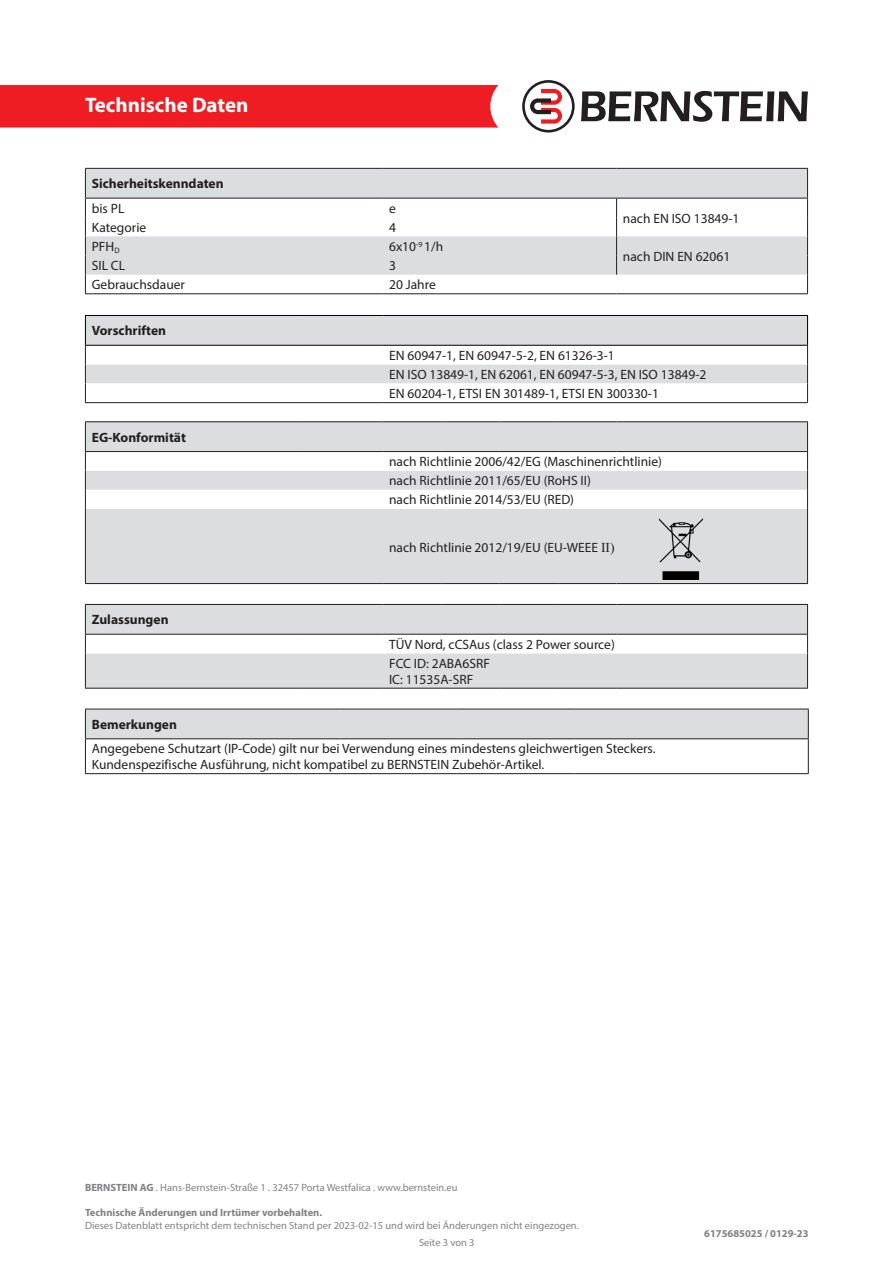
<style>
.page{position:relative;width:893px;height:1263px;background:#fff}
.page>*{position:absolute;margin:0;border:0;box-sizing:border-box;transform-origin:0 0}
.t1{font:700 21px "Myriad Pro";color:#fff}
.Copy_Regular_DE{font:13.5px "Myriad Pro";color:#231f20}
.t2{font:700 13.5px "Myriad Pro";color:#231f20}
.t3{font:10.5px "Myriad Pro";color:#808285}
.t4{font:700 10.5px "Myriad Pro";color:#808285}
.s1{font-family:"Times New Roman"}
.s2{font-weight:700}
</style>
<div class="page">
<div style="left:0;top:85px;width:498px;height:43px;background:#ee1d23"></div>
<svg style="left:581px;top:91px;width:227px;height:31px"></svg>
<svg style="left:522px;top:80px;width:53px;height:53px"></svg>
<hr style="left:85px;top:315px;width:213px;height:1px;background:#000">
<hr style="left:298px;top:315px;width:85px;height:1px;background:#000">
<hr style="left:383px;top:315px;width:425px;height:1px;background:#000">
<svg style="left:85px;top:316px;width:723px;height:86px"></svg>
<hr style="left:85px;top:345px;width:213px;height:1px;background:#000">
<hr style="left:298px;top:345px;width:85px;height:1px;background:#000">
<hr style="left:383px;top:345px;width:425px;height:1px;background:#000">
<hr style="left:85px;top:402px;width:213px;height:1px;background:#231f20">
<hr style="left:298px;top:402px;width:85px;height:1px;background:#231f20">
<hr style="left:383px;top:402px;width:425px;height:1px;background:#231f20">
<div style="left:86px;top:509px;width:721px;height:74px;background:#dcdddf"></div>
<hr style="left:85px;top:583px;width:213px;height:1px;background:#231f20">
<hr style="left:298px;top:583px;width:85px;height:1px;background:#231f20">
<hr style="left:383px;top:583px;width:58px;height:1px;background:#231f20">
<hr style="left:441px;top:583px;width:59px;height:1px;background:#231f20">
<hr style="left:500px;top:583px;width:58px;height:1px;background:#231f20">
<hr style="left:558px;top:583px;width:59px;height:1px;background:#231f20">
<hr style="left:617px;top:583px;width:191px;height:1px;background:#231f20">
<svg style="left:85px;top:422px;width:723px;height:87px"></svg>
<hr style="left:85px;top:509px;width:1px;height:74px;background:#231f20">
<hr style="left:807px;top:509px;width:1px;height:74px;background:#231f20">
<hr style="left:85px;top:421px;width:213px;height:1px;background:#231f20">
<hr style="left:298px;top:421px;width:85px;height:1px;background:#231f20">
<hr style="left:383px;top:421px;width:58px;height:1px;background:#231f20">
<hr style="left:441px;top:421px;width:59px;height:1px;background:#231f20">
<hr style="left:500px;top:421px;width:58px;height:1px;background:#231f20">
<hr style="left:558px;top:421px;width:59px;height:1px;background:#231f20">
<hr style="left:617px;top:421px;width:191px;height:1px;background:#231f20">
<hr style="left:85px;top:451px;width:213px;height:1px;background:#231f20">
<hr style="left:298px;top:451px;width:85px;height:1px;background:#231f20">
<hr style="left:383px;top:451px;width:58px;height:1px;background:#231f20">
<hr style="left:441px;top:451px;width:59px;height:1px;background:#231f20">
<hr style="left:500px;top:451px;width:58px;height:1px;background:#231f20">
<hr style="left:558px;top:451px;width:59px;height:1px;background:#231f20">
<hr style="left:617px;top:451px;width:191px;height:1px;background:#231f20">
<img style="left:659px;top:518px;width:43px;height:61px">
<div style="left:86px;top:653px;width:721px;height:35px;background:#dcdddf"></div>
<svg style="left:85px;top:605px;width:723px;height:48px"></svg>
<hr style="left:85px;top:653px;width:1px;height:35px;background:#231f20">
<hr style="left:807px;top:653px;width:1px;height:35px;background:#231f20">
<hr style="left:85px;top:604px;width:213px;height:1px;background:#231f20">
<hr style="left:298px;top:604px;width:85px;height:1px;background:#231f20">
<hr style="left:383px;top:604px;width:58px;height:1px;background:#231f20">
<hr style="left:441px;top:604px;width:59px;height:1px;background:#231f20">
<hr style="left:500px;top:604px;width:58px;height:1px;background:#231f20">
<hr style="left:558px;top:604px;width:59px;height:1px;background:#231f20">
<hr style="left:617px;top:604px;width:191px;height:1px;background:#231f20">
<hr style="left:85px;top:688px;width:213px;height:1px;background:#231f20">
<hr style="left:298px;top:688px;width:85px;height:1px;background:#231f20">
<hr style="left:383px;top:688px;width:58px;height:1px;background:#231f20">
<hr style="left:441px;top:688px;width:59px;height:1px;background:#231f20">
<hr style="left:500px;top:688px;width:58px;height:1px;background:#231f20">
<hr style="left:558px;top:688px;width:59px;height:1px;background:#231f20">
<hr style="left:617px;top:688px;width:191px;height:1px;background:#231f20">
<div style="left:85px;top:710px;width:724px;height:29px;background:#dcdddf"></div>
<hr style="left:85px;top:739px;width:1px;height:34px;background:#231f20">
<hr style="left:808px;top:739px;width:1px;height:34px;background:#231f20">
<hr style="left:85px;top:709px;width:213px;height:1px;background:#231f20">
<hr style="left:298px;top:709px;width:43px;height:1px;background:#231f20">
<hr style="left:341px;top:709px;width:58px;height:1px;background:#231f20">
<hr style="left:399px;top:709px;width:58px;height:1px;background:#231f20">
<hr style="left:457px;top:709px;width:59px;height:1px;background:#231f20">
<hr style="left:516px;top:709px;width:58px;height:1px;background:#231f20">
<hr style="left:574px;top:709px;width:235px;height:1px;background:#231f20">
<hr style="left:85px;top:773px;width:213px;height:1px;background:#231f20">
<hr style="left:298px;top:773px;width:43px;height:1px;background:#231f20">
<hr style="left:341px;top:773px;width:58px;height:1px;background:#231f20">
<hr style="left:399px;top:773px;width:58px;height:1px;background:#231f20">
<hr style="left:457px;top:773px;width:59px;height:1px;background:#231f20">
<hr style="left:516px;top:773px;width:58px;height:1px;background:#231f20">
<hr style="left:574px;top:773px;width:235px;height:1px;background:#231f20">
<svg style="left:86px;top:169px;width:721px;height:106px;fill:#dcdddf"></svg>
<svg style="left:616px;top:199px;width:1px;height:76px"></svg>
<svg style="left:807px;top:169px;width:1px;height:124px"></svg>
<svg style="left:85px;top:169px;width:1px;height:124px"></svg>
<hr style="left:85px;top:168px;width:213px;height:1px;background:#231f20">
<hr style="left:298px;top:168px;width:85px;height:1px;background:#231f20">
<hr style="left:383px;top:168px;width:234px;height:1px;background:#231f20">
<hr style="left:617px;top:168px;width:191px;height:1px;background:#231f20">
<hr style="left:85px;top:198px;width:213px;height:1px;background:#231f20">
<hr style="left:298px;top:198px;width:85px;height:1px;background:#231f20">
<hr style="left:383px;top:198px;width:234px;height:1px;background:#231f20">
<hr style="left:617px;top:198px;width:191px;height:1px;background:#231f20">
<hr style="left:85px;top:293px;width:213px;height:1px;background:#231f20">
<hr style="left:298px;top:293px;width:85px;height:1px;background:#231f20">
<hr style="left:383px;top:293px;width:234px;height:1px;background:#231f20">
<hr style="left:617px;top:293px;width:191px;height:1px;background:#231f20">
<h1 class="t1" style="left:85px;top:91px;width:165px">Technische Daten</h1>
<p class="t2" style="left:92px;top:175px;width:133px">Sicherheitskenndaten</p>
<p class="Copy_Regular_DE" style="left:92px;top:200px;width:34px">bis PL</p>
<p class="Copy_Regular_DE" style="left:389px;top:200px;width:8px">e</p>
<p class="Copy_Regular_DE" style="left:92px;top:219px;width:56px">Kategorie</p>
<p class="Copy_Regular_DE" style="left:389px;top:219px;width:8px">4</p>
<p class="Copy_Regular_DE" style="left:92px;top:238px;width:29px">PFH<sub>D</sub></p>
<p class="Copy_Regular_DE" style="left:389px;top:238px;width:56px">6x10<sup>-9</sup> 1/h</p>
<p class="Copy_Regular_DE" style="left:92px;top:257px;width:35px">SIL CL</p>
<p class="Copy_Regular_DE" style="left:389px;top:257px;width:8px">3</p>
<p class="Copy_Regular_DE" style="left:92px;top:276px;width:95px">Gebrauchsdauer</p>
<p class="Copy_Regular_DE" style="left:389px;top:276px;width:48px">20 Jahre</p>
<p class="t2" style="left:92px;top:322px;width:76px">Vorschriften</p>
<p class="Copy_Regular_DE" style="left:623px;top:210px;width:118px">nach EN ISO 13849-1</p>
<p class="Copy_Regular_DE" style="left:623px;top:248px;width:109px">nach DIN EN 62061</p>
<p class="t2" style="left:92px;top:428px;width:96px">EG-Konformität</p>
<p class="t2" style="left:92px;top:611px;width:78px">Zulassungen</p>
<p class="Copy_Regular_DE" style="left:389px;top:347px;width:227px">EN 60947-1, EN 60947-5-2, EN 61326-3-1</p>
<p class="Copy_Regular_DE" style="left:389px;top:366px;width:319px">EN ISO 13849-1, EN 62061, EN 60947-5-3, EN ISO 13849-2</p>
<p class="Copy_Regular_DE" style="left:389px;top:385px;width:271px">EN 60204-1, ETSI EN 301489-1, ETSI EN 300330-1</p>
<p class="Copy_Regular_DE" style="left:389px;top:453px;width:274px">nach Richtlinie 2006/42/EG (Maschinenrichtlinie)</p>
<p class="Copy_Regular_DE" style="left:389px;top:472px;width:203px">nach Richtlinie 2011/65/EU (RoHS II)</p>
<p class="Copy_Regular_DE" style="left:389px;top:492px;width:187px">nach Richtlinie 2014/53/EU (RED)</p>
<p class="Copy_Regular_DE" style="left:389px;top:539px;width:227px">nach Richtlinie 2012/19/EU (EU-WEEE <span class="s1">II)</span></p>
<p class="Copy_Regular_DE" style="left:389px;top:636px;width:227px">TÜV Nord, cCSAus (class 2 Power source)</p>
<p class="Copy_Regular_DE" style="left:389px;top:655px;width:102px">FCC ID: 2ABA6SRF</p>
<p class="Copy_Regular_DE" style="left:389px;top:671px;width:86px">IC: 11535A-SRF</p>
<p class="t2" style="left:92px;top:716px;width:87px">Bemerkungen</p>
<p class="Copy_Regular_DE" style="left:92px;top:740px;width:565px">Angegebene Schutzart (IP-Code) gilt nur bei Verwendung eines mindestens gleichwertigen Steckers.</p>
<p class="Copy_Regular_DE" style="left:92px;top:756px;width:454px">Kundenspezifische Ausführung, nicht kompatibel zu BERNSTEIN Zubehör-Artikel.</p>
<p class="t3" style="left:85px;top:1181px;width:374px"><span class="s2">BERNSTEIN AG</span> . Hans-Bernstein-Straße 1 . 32457 Porta Westfalica . www.bernstein.eu</p>
<p class="t4" style="left:85px;top:1206px;width:239px">Technische Änderungen und Irrtümer vorbehalten.</p>
<p class="t3" style="left:85px;top:1219px;width:495px">Dieses Datenblatt entspricht dem technischen Stand per 2023-02-15 und wird bei Änderungen nicht eingezogen.</p>
<p class="t3" style="left:419px;top:1236px;width:57px">Seite 3 von 3</p>
<p class="t4" style="left:704px;top:1227px;width:106px">6175685025 / 0129-23</p>
</div>
